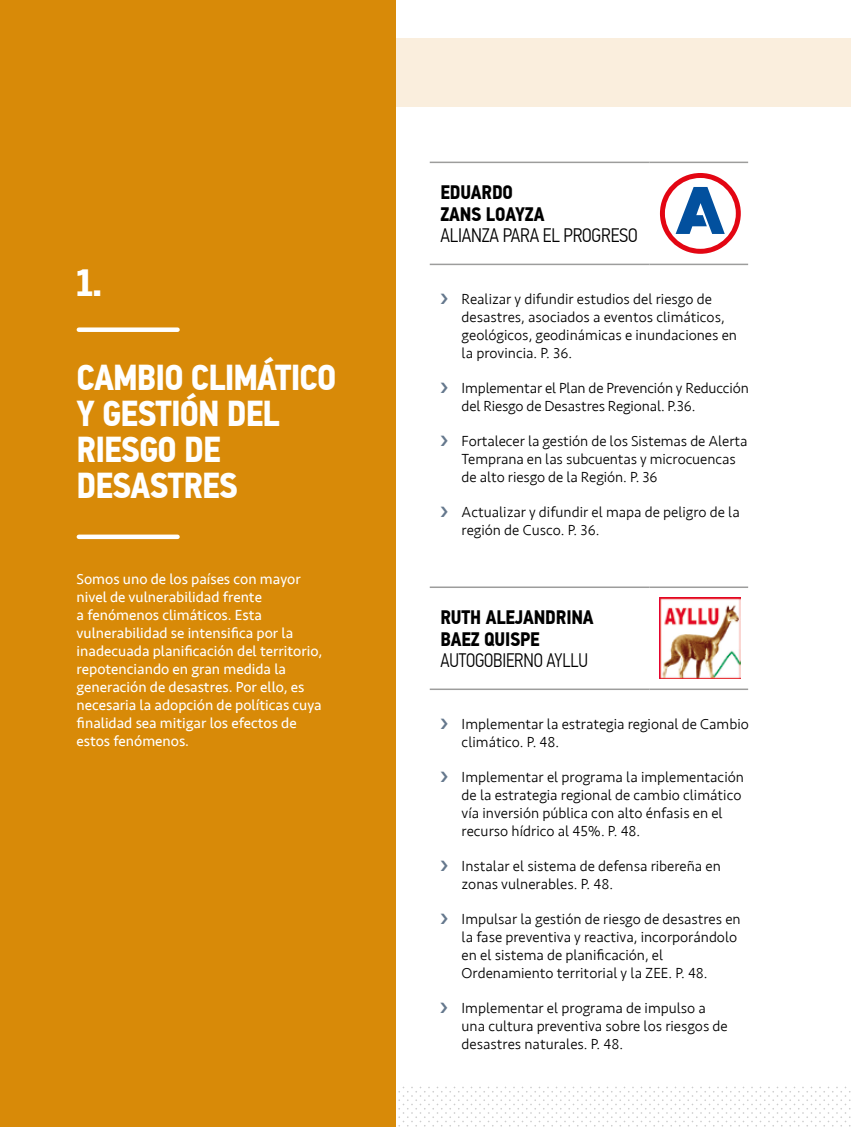
<style>
.page{position:relative;width:851px;height:1127px;background:#fff}
.page>*{position:absolute;margin:0;border:0;box-sizing:border-box;transform-origin:0 0}
.t1{font:700 36px/36px "PF Din Text Cond Pro";letter-spacing:-.025em;color:#fff}
.t2{font:700 36px "Benton Sans";color:#fff}
.t3{font:700 19.5px/21.6px "PF Din Text Cond Pro";letter-spacing:-.01em;color:#000}
.t4{font:300 19.5px "PF Din Text Cond Pro";letter-spacing:-.01em;color:#000}
.t5{font:300 19.5px "PF Din Text Cond Pro";letter-spacing:-.01em;color:#000;scale:.96 1}
.t6{font:300 15px/18px "Seravek";color:#000}
.t7{font:15px/18px "Seravek";color:#fff}
</style>
<div class="page">
<div style="left:0;top:38px;width:850px;height:68px;background:#faeedd"></div>
<hr style="left:429px;top:162px;width:220px;height:1px;background:#9d9d9c">
<hr style="left:649px;top:162px;width:99px;height:1px;background:#9d9d9c">
<hr style="left:429px;top:264px;width:220px;height:1px;background:#9d9d9c">
<hr style="left:649px;top:264px;width:99px;height:1px;background:#9d9d9c">
<svg style="left:659px;top:173px;width:81px;height:81px"></svg>
<hr style="left:429px;top:586px;width:220px;height:2px;background:#9d9d9c">
<hr style="left:649px;top:586px;width:99px;height:2px;background:#9d9d9c">
<hr style="left:429px;top:688px;width:220px;height:2px;background:#9d9d9c">
<hr style="left:649px;top:688px;width:99px;height:2px;background:#9d9d9c">
<img style="left:659px;top:598px;width:81px;height:81px">
<div style="left:0;top:0;width:395px;height:1127px;background:#d88a08"></div>
<div style="left:79px;top:534px;width:98px;height:5px;background:#fff"></div>
<div style="left:79px;top:327px;width:98px;height:5px;background:#fff"></div>
<h1 class="t2" style="left:77px;top:261px;width:27px">1.</h1>
<h1 class="t1" style="left:77px;top:360px;width:261px">CAMBIO CLIMÁTICO<br>Y GESTIÓN DEL<br>RIESGO DE<br>DESASTRES</h1>
<p class="t7" style="left:77px;top:570px;width:247px">Somos uno de los países con mayor nivel de vulnerabilidad frente<br>a fenómenos climáticos. Esta vulnerabilidad se intensifica por la inadecuada planificación del territorio, repotenciando en gran medida la generación de desastres. Por ello, es necesaria la adopción de políticas cuya finalidad sea mitigar los efectos de estos fenómenos.</p>
<h2 class="t3" style="left:440px;top:182px;width:106px">EDUARDO<br>ZANS LOAYZA</h2>
<h2 class="t4" style="left:440px;top:224px;width:199px">ALIANZA PARA EL PROGRESO</h2>
<p class="t6" style="left:461px;top:291px;width:277px">Realizar y difundir estudios del riesgo de desastres, asociados a eventos climáticos, geológicos, geodinámicas e inundaciones en la provincia. P. 36.</p>
<p class="t6" style="left:461px;top:380px;width:289px">Implementar el Plan de Prevención y Reducción del Riesgo de Desastres Regional. P.36.</p>
<p class="t6" style="left:461px;top:433px;width:287px">Fortalecer la gestión de los Sistemas de Alerta<br>Temprana en las subcuentas y microcuencas de alto riesgo de la Región. P. 36</p>
<p class="t6" style="left:461px;top:504px;width:280px">Actualizar y difundir el mapa de peligro de la región de Cusco. P. 36.</p>
<h2 class="t3" style="left:440px;top:607px;width:155px">RUTH ALEJANDRINA<br>BAEZ QUISPE</h2>
<h2 class="t5" style="left:440px;top:649px;width:155px">AUTOGOBIERNO AYLLU</h2>
<p class="t6" style="left:461px;top:715px;width:289px">Implementar la estrategia regional de Cambio climático. P. 48.</p>
<p class="t6" style="left:461px;top:768px;width:284px">Implementar el programa la implementación de la estrategia regional de cambio climático vía inversión pública con alto énfasis en el recurso hídrico al 45%. P. 48.</p>
<p class="t6" style="left:461px;top:857px;width:261px">Instalar el sistema de defensa ribereña en zonas vulnerables. P. 48.</p>
<p class="t6" style="left:461px;top:910px;width:280px">Impulsar la gestión de riesgo de desastres en la fase preventiva y reactiva, incorporándolo en el sistema de planificación, el Ordenamiento territorial y la ZEE. P. 48.</p>
<p class="t6" style="left:461px;top:999px;width:268px">Implementar el programa de impulso a una cultura preventiva sobre los riesgos de desastres naturales. P. 48.</p>
</div>
